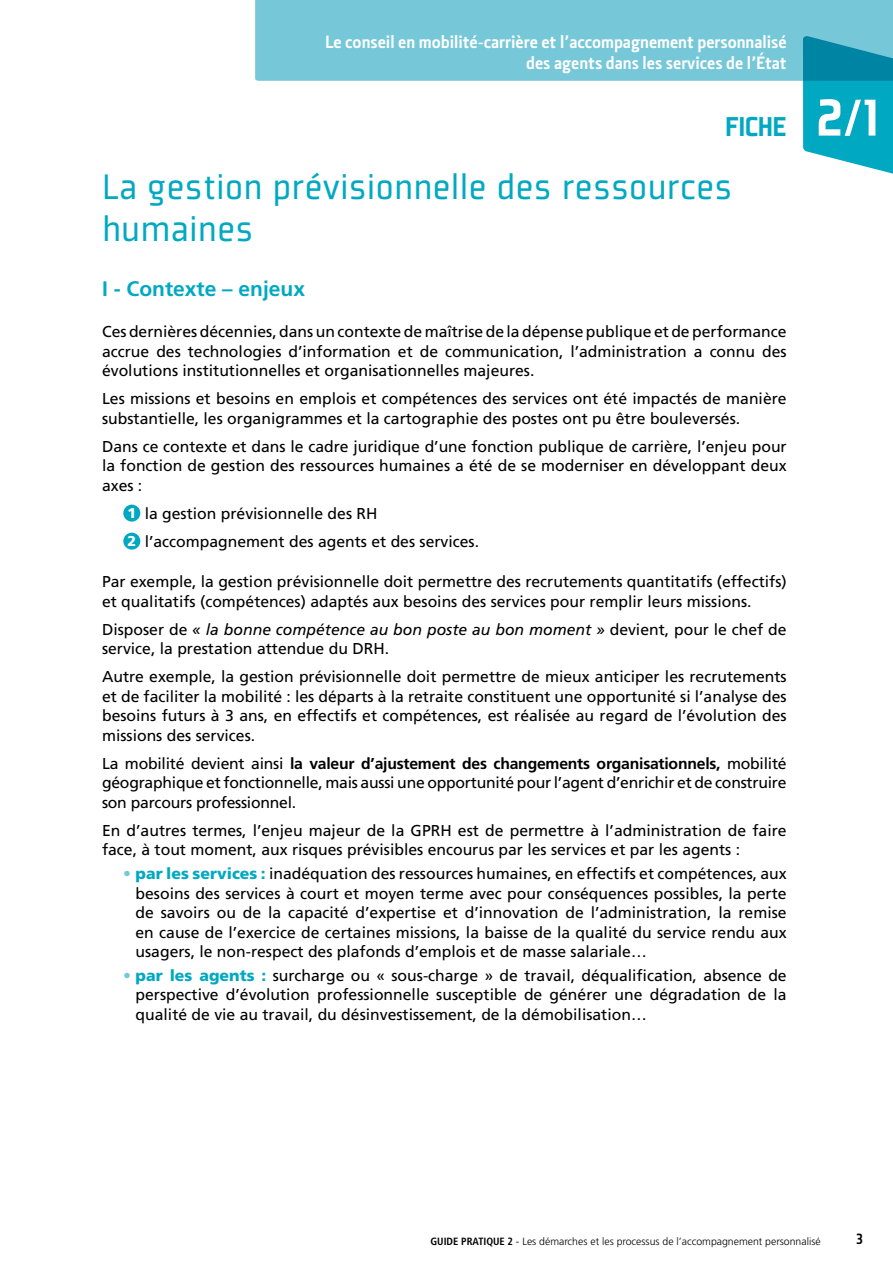
<style>
.page{position:relative;width:893px;height:1263px;background:#fff}
.page>*{position:absolute;margin:0;border:0;box-sizing:border-box;transform-origin:0 0}
.t1{font:900 57px "Plexes";color:#fff}
.t2{font:39px/42px "Plexes";color:#00a9c1}
.t3{font:900 30px "Plexes";color:#00a9c1}
.t4{font:700 21px "Frutiger LT Std";color:#00a9c1}
.t5{font:700 18px/21px "Section";color:#fff;text-align:right}
.t6{font:15.75px/19.5px "Frutiger LT Std";color:#000;text-align:justify}
.t7{font:15px "Section Bold Caps";color:#000}
.t8{font:300 10.5px "Frutiger";color:#000}
.s1{font-weight:900;font-size:14.25px;color:#fff}
.s2{font-style:italic}
.s3{font-weight:700}
.s4{color:#76c8d9}
.s5{font-weight:900;color:#00a9c1}
.s6{font-weight:700;font-stretch:condensed}
</style>
<div class="page">
<div style="left:255px;top:0;width:638px;height:81px;background:#76c8d9"></div>
<svg style="left:803px;top:36px;width:90px;height:138px;background:#20a9c1"></svg>
<div style="left:123px;top:505px;width:17px;height:17px;background:#00a9c1;border-radius:50%"></div>
<div style="left:123px;top:533px;width:17px;height:17px;background:#00a9c1;border-radius:50%"></div>
<p class="t5" style="left:325px;top:31px;width:463px">Le conseil en mobilité-carrière et l’accompagnement personnalisé des agents dans les services de l’État</p>
<h3 class="t3" style="left:725px;top:110px;width:63px">FICHE</h3>
<h2 class="t2" style="left:102px;top:165px;width:632px">La gestion prévisionnelle des ressources humaines</h2>
<h3 class="t4" style="left:102px;top:277px;width:205px">I - Contexte – enjeux</h3>
<p class="t6" style="left:102px;top:322px;width:686px">Ces dernières décennies, dans un contexte de maîtrise de la dépense publique et de performance accrue des technologies d’information et de communication, l’administration a connu des évolutions institutionnelles et organisationnelles majeures.</p>
<p class="t6" style="left:102px;top:389px;width:686px">Les missions et besoins en emplois et compétences des services ont été impactés de manière substantielle, les organigrammes et la cartographie des postes ont pu être bouleversés.</p>
<p class="t6" style="left:102px;top:436px;width:686px">Dans ce contexte et dans le cadre juridique d’une fonction publique de carrière, l’enjeu pour la fonction de gestion des ressources humaines a été de se moderniser en développant deux axes :</p>
<p class="t6" style="left:127px;top:499px;width:353px;line-height:28px"><span class="s1">1</span> la gestion prévisionnelle des RH<br><span class="s1">2</span> l’accompagnement des agents et des services.</p>
<p class="t6" style="left:102px;top:572px;width:686px">Par exemple, la gestion prévisionnelle doit permettre des recrutements quantitatifs (effectifs) et qualitatifs (compétences) adaptés aux besoins des services pour remplir leurs missions.</p>
<p class="t6" style="left:102px;top:620px;width:686px">Disposer de <span class="s2">« la bonne compétence au bon poste au bon moment »</span> devient, pour le chef de service, la prestation attendue du DRH.</p>
<p class="t6" style="left:102px;top:667px;width:686px">Autre exemple, la gestion prévisionnelle doit permettre de mieux anticiper les recrutements et de faciliter la mobilité : les départs à la retraite constituent une opportunité si l’analyse des besoins futurs à 3 ans, en effectifs et compétences, est réalisée au regard de l’évolution des missions des services.</p>
<p class="t6" style="left:102px;top:754px;width:686px">La mobilité devient ainsi <span class="s3">la valeur d’ajustement des changements organisationnels,</span> mobilité géographique et fonctionnelle, mais aussi une opportunité pour l’agent d’enrichir et de construire son parcours professionnel.</p>
<p class="t6" style="left:102px;top:821px;width:686px">En d’autres termes, l’enjeu majeur de la GPRH est de permettre à l’administration de faire face, à tout moment, aux risques prévisibles encourus par les services et par les agents :</p>
<p class="t6" style="left:136px;top:864px;width:653px;text-indent:-12px"><span class="s4">•</span> <span class="s5">par les services :</span> inadéquation des ressources humaines, en effectifs et compétences, aux besoins des services à court et moyen terme avec pour conséquences possibles, la perte de savoirs ou de la capacité d’expertise et d’innovation de l’administration, la remise en cause de l’exercice de certaines missions, la baisse de la qualité du service rendu aux usagers, le non-respect des plafonds d’emplois et de masse salariale…</p>
<p class="t6" style="left:136px;top:966px;width:653px;text-indent:-12px"><span class="s4">•</span> <span class="s5">par les agents :</span> surcharge ou « sous-charge » de travail, déqualification, absence de perspective d’évolution professionnelle susceptible de générer une dégradation de la qualité de vie au travail, du désinvestissement, de la démobilisation…</p>
<h1 class="t1" style="left:816px;top:87px;width:63px">2/1</h1>
<p class="t8" style="left:430px;top:1235px;width:392px"><span class="s6">GUIDE PRATIQUE 2</span> - Les démarches et les processus de l’accompagnement personnalisé</p>
<p class="t7" style="left:856px;top:1229px;width:9px">3</p>
</div>
